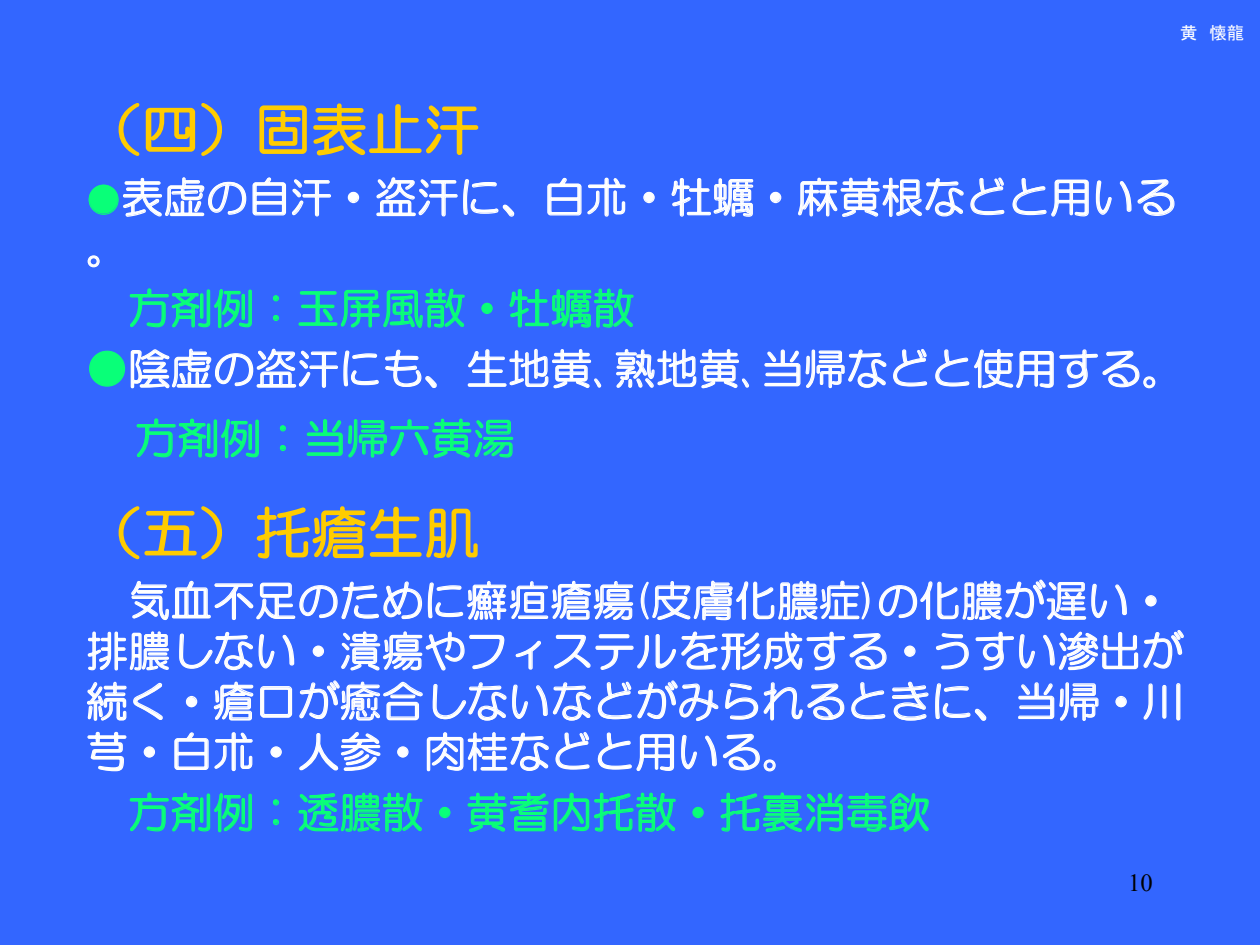
<style>
.page{position:relative;width:1260px;height:945px;background:#36f}
.page>*{position:absolute;margin:0;border:0;box-sizing:border-box;transform-origin:0 0}
.t1{font:56.18px "HG Maru Gothic MPRO";color:#fc0}
.t2{font:56px "HG Maru Gothic MPRO";color:#fc0}
.t3{font:42px/50.4px "HG Maru Gothic MPRO";letter-spacing:.005em;color:#fff}
.t4{font:42px "HG Maru Gothic MPRO";letter-spacing:.005em;color:#09ff78}
.t5{font:24.5px "Times New Roman";color:#000}
.t6{font:17.5px "MS P Gothic";color:#fff}
.s1{font-size:35px;color:#09ff78}
.s2{color:#09ff78}
</style>
<div class="page">
<svg style="left:118px;top:103px;width:105px;height:53px"></svg>
<svg style="left:259px;top:103px;width:220px;height:53px"></svg>
<svg style="left:88px;top:177px;width:243px;height:40px"></svg>
<svg style="left:347px;top:191px;width:13px;height:13px"></svg>
<svg style="left:376px;top:177px;width:138px;height:40px"></svg>
<svg style="left:547px;top:177px;width:79px;height:40px"></svg>
<svg style="left:643px;top:191px;width:12px;height:13px"></svg>
<svg style="left:671px;top:178px;width:83px;height:39px"></svg>
<svg style="left:770px;top:191px;width:12px;height:13px"></svg>
<svg style="left:798px;top:177px;width:166px;height:40px"></svg>
<svg style="left:970px;top:177px;width:35px;height:39px"></svg>
<svg style="left:1012px;top:178px;width:77px;height:39px"></svg>
<svg style="left:1095px;top:179px;width:80px;height:37px"></svg>
<svg style="left:87px;top:255px;width:13px;height:13px"></svg>
<svg style="left:129px;top:288px;width:123px;height:41px"></svg>
<svg style="left:273px;top:295px;width:6px;height:27px"></svg>
<svg style="left:298px;top:288px;width:167px;height:40px"></svg>
<svg style="left:481px;top:302px;width:12px;height:12px"></svg>
<svg style="left:509px;top:288px;width:125px;height:40px"></svg>
<svg style="left:89px;top:348px;width:290px;height:41px"></svg>
<svg style="left:385px;top:349px;width:52px;height:39px"></svg>
<svg style="left:467px;top:348px;width:135px;height:41px"></svg>
<svg style="left:615px;top:348px;width:134px;height:41px"></svg>
<svg style="left:764px;top:349px;width:164px;height:40px"></svg>
<svg style="left:935px;top:349px;width:221px;height:40px"></svg>
<svg style="left:136px;top:418px;width:123px;height:41px"></svg>
<svg style="left:279px;top:425px;width:7px;height:27px"></svg>
<svg style="left:306px;top:418px;width:208px;height:40px"></svg>
<svg style="left:87px;top:506px;width:1097px;height:215px"></svg>
<svg style="left:87px;top:731px;width:40px;height:41px"></svg>
<svg style="left:143px;top:746px;width:12px;height:12px"></svg>
<svg style="left:174px;top:732px;width:79px;height:40px"></svg>
<svg style="left:270px;top:746px;width:12px;height:12px"></svg>
<svg style="left:299px;top:732px;width:82px;height:39px"></svg>
<svg style="left:397px;top:746px;width:12px;height:12px"></svg>
<svg style="left:426px;top:732px;width:123px;height:40px"></svg>
<svg style="left:555px;top:732px;width:35px;height:38px"></svg>
<svg style="left:597px;top:732px;width:78px;height:40px"></svg>
<svg style="left:681px;top:735px;width:36px;height:35px"></svg>
<svg style="left:723px;top:733px;width:53px;height:39px"></svg>
<svg style="left:129px;top:792px;width:123px;height:41px"></svg>
<svg style="left:273px;top:799px;width:6px;height:27px"></svg>
<svg style="left:298px;top:792px;width:125px;height:40px"></svg>
<svg style="left:439px;top:806px;width:12px;height:13px"></svg>
<svg style="left:467px;top:792px;width:209px;height:40px"></svg>
<svg style="left:692px;top:806px;width:12px;height:13px"></svg>
<svg style="left:720px;top:792px;width:209px;height:40px"></svg>
<p class="t6" style="left:1180px;top:24px;width:66px">黄 懐龍</p>
<h2 class="t2" style="left:86px;top:102px;width:395px">（四）固表止汗</h2>
<p class="t3" style="left:86px;top:172px;width:1092px"><span class="s1">●</span>表虚の自汗・盗汗に、白朮・牡蠣・麻黄根などと用いる。</p>
<p class="t4" style="left:128px;top:287px;width:508px">方剤例：玉屏風散・牡蠣散</p>
<p class="t3" style="left:135px;top:334px;width:1050px;line-height:69.6px;text-indent:-49px"><span class="s2">●</span>陰虚の盗汗にも、生地黄､熟地黄､当帰などと使用する。<span class="s2">方剤例：当帰六黄湯</span></p>
<h1 class="t1" style="left:86px;top:505px;width:395px">（五）托瘡生肌</h1>
<p class="t3" style="left:86px;top:575px;width:1100px;text-indent:42px">気血不足のために癬疸瘡瘍(皮膚化膿症)の化膿が遅い・排膿しない・潰瘍やフィステルを形成する・うすい滲出が続く・瘡口が癒合しないなどがみられるときに、当帰・川芎・白朮・人参・肉桂などと用いる。</p>
<p class="t4" style="left:128px;top:791px;width:803px">方剤例：透膿散・黄耆内托散・托裏消毒飲</p>
<p class="t5" style="left:1128px;top:866px;width:26px">10</p>
</div>
